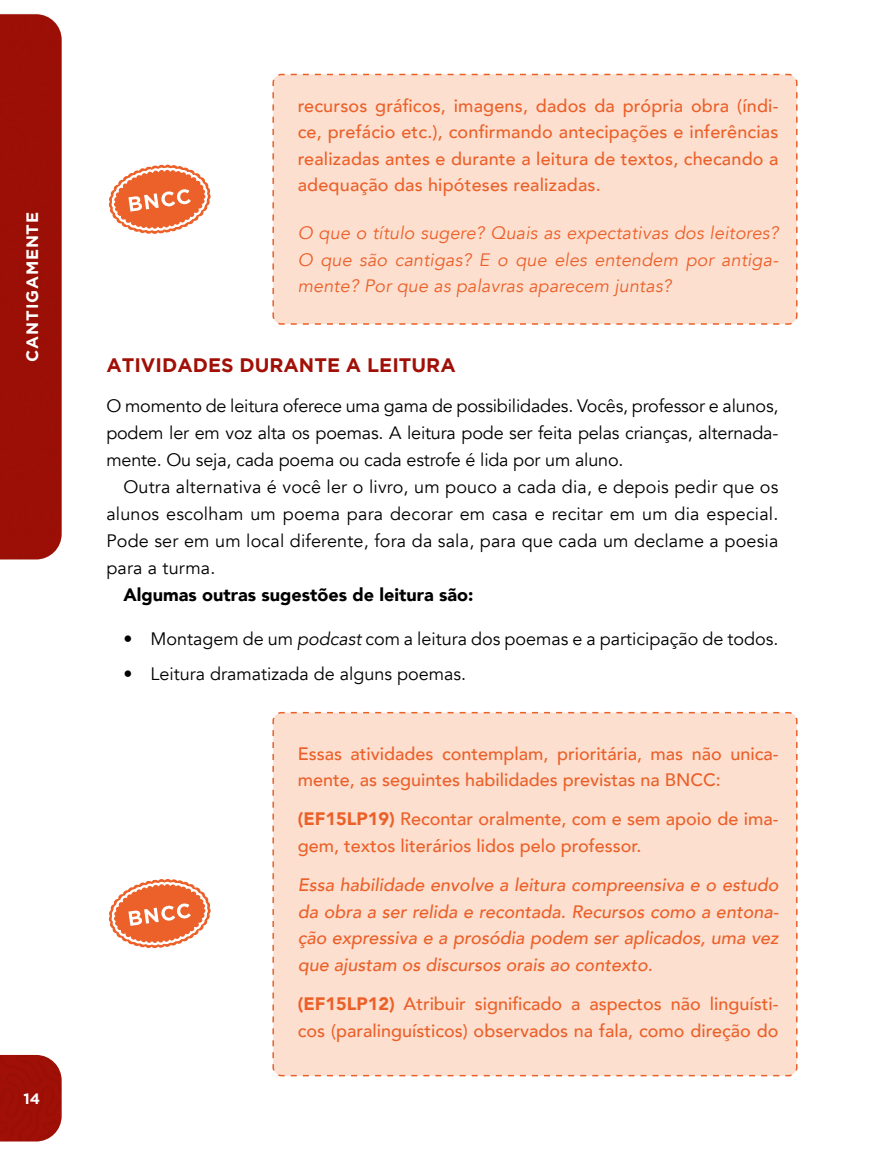
<style>
.page{position:relative;width:872px;height:1170px;background:#fff}
.page>*{position:absolute;margin:0;border:0;box-sizing:border-box;transform-origin:0 0}
.t1{font:700 19.5px "Gotham";color:#a11007}
.t2{font:18px/27px "Avenir";color:#000;text-align:justify}
.t3{font:500 18px/26.5px "Avenir";color:#eb6029}
.t4{font:italic 500 18px/26.5px "Avenir";color:#eb6029;text-align:justify}
.t5{font:900 18px "Avenir";color:#000}
.t6{font:500 17.85px/26.5px "Avenir";letter-spacing:.01em;color:#eb6029;text-align:justify}
.t7{font:italic 17.85px/26.5px "Avenir";letter-spacing:.01em;color:#eb6029;text-align:justify}
.t8{font:700 16.5px "Gotham";letter-spacing:.05em;color:#fff}
.t9{font:700 15px "Gotham";color:#fff}
.s1{font-style:italic}
.s2{font-weight:900}
</style>
<div class="page">
<div style="left:272px;top:711px;width:526px;height:365px;background:#fcdfcf"></div>
<div style="left:272px;top:73px;width:526px;height:252px;background:#fcdfcf"></div>
<svg style="left:109px;top:878px;width:102px;height:70px"></svg>
<svg style="left:109px;top:164px;width:102px;height:70px"></svg>
<div style="left:0;top:13px;width:62px;height:546px;background:#9b0f06"></div>
<svg style="left:0;top:1054px;width:62px;height:87px;background:#a51f17"></svg>
<p class="t8" style="left:23px;top:362px;width:151px;rotate:-90deg">CANTIGAMENTE</p>
<p class="t9" style="left:24px;top:1089px;width:18px">14</p>
<p class="t6" style="left:298px;top:91px;width:482px">recursos gráficos, imagens, dados da própria obra (índi&shy;ce, prefácio etc.), confirmando antecipações e inferências realizadas antes e durante a leitura de textos, checando a adequação das hipóteses realizadas.</p>
<p class="t7" style="left:298px;top:220px;width:482px">O que o título sugere? Quais as expectativas dos leitores?<br>O que são cantigas? E o que eles entendem por antiga&shy;mente? Por que as palavras aparecem juntas?</p>
<p class="t1" style="left:106px;top:354px;width:351px">ATIVIDADES DURANTE A LEITURA</p>
<p class="t2" style="left:106px;top:392px;width:673px">O momento de leitura oferece uma gama de possibilidades. Vocês, professor e alunos, podem ler em voz alta os poemas. A leitura pode ser feita pelas crianças, alternada&shy;mente. Ou seja, cada poema ou cada estrofe é lida por um aluno.</p>
<p class="t2" style="left:106px;top:473px;width:673px;text-indent:17px">Outra alternativa é você ler o livro, um pouco a cada dia, e depois pedir que os alunos escolham um poema para decorar em casa e recitar em um dia especial.<br>Pode ser em um local diferente, fora da sala, para que cada um declame a poesia para a turma.</p>
<p class="t5" style="left:123px;top:579px;width:351px">Algumas outras sugestões de leitura são:</p>
<p class="t2" style="left:123px;top:625px;width:656px">• Montagem de um <span class="s1">podcast</span> com a leitura dos poemas e a participação de todos.</p>
<p class="t2" style="left:123px;top:661px;width:344px">• Leitura dramatizada de alguns poemas.</p>
<p class="t3" style="left:298px;top:739px;width:482px">Essas atividades contemplam, prioritária, mas não unica&shy;mente, as seguintes habilidades previstas na BNCC:</p>
<p class="t3" style="left:298px;top:804px;width:482px"><span class="s2">(EF15LP19)</span> Recontar oralmente, com e sem apoio de ima&shy;gem, textos literários lidos pelo professor.</p>
<p class="t4" style="left:298px;top:872px;width:482px">Essa habilidade envolve a leitura compreensiva e o estudo da obra a ser relida e recontada. Recursos como a entona&shy;ção expressiva e a prosódia podem ser aplicados, uma vez que ajustam os discursos orais ao contexto.</p>
<p class="t3" style="left:298px;top:989px;width:482px"><span class="s2">(EF15LP12)</span> Atribuir significado a aspectos não linguísti&shy;cos (paralinguísticos) observados na fala, como direção do</p>
</div>
